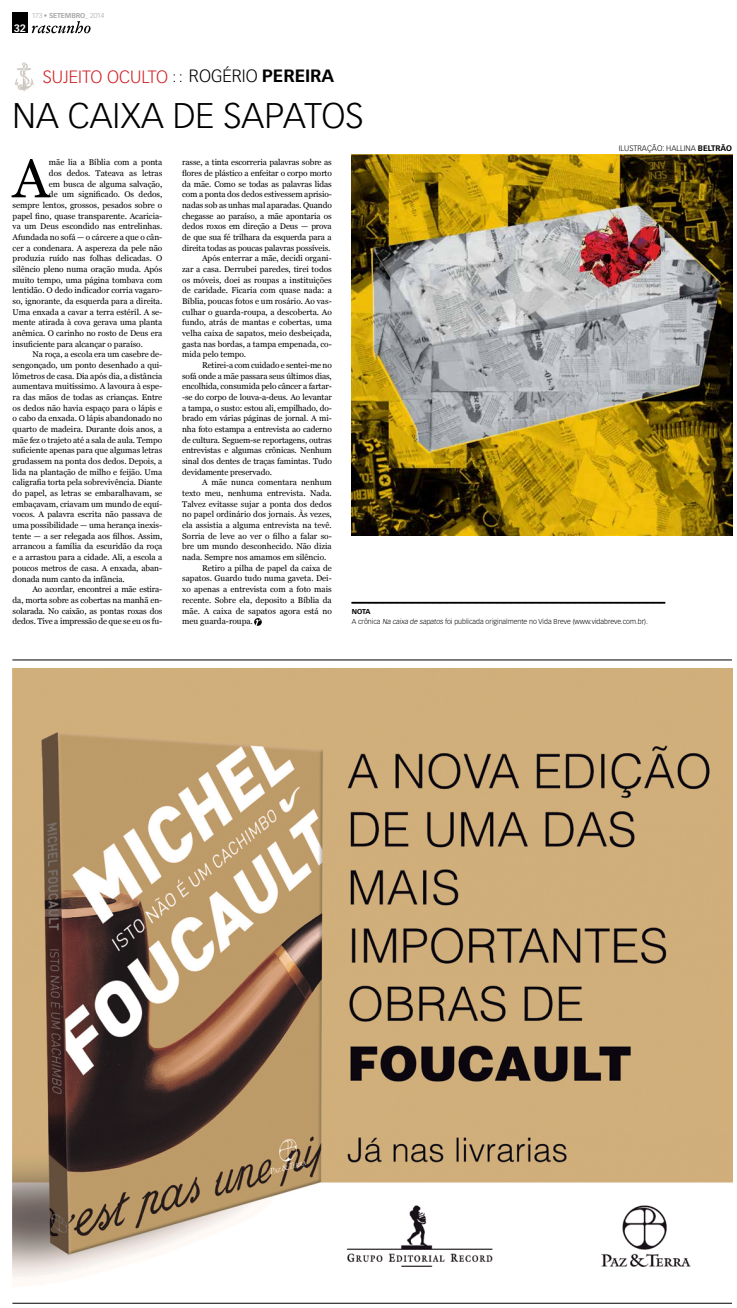
<style>
.page{position:relative;width:737px;height:1308px;background:#fff}
.page>*{position:absolute;margin:0;border:0;box-sizing:border-box;transform-origin:0 0}
.t1{font:54.51px "Georgia";color:#000}
.t2{font:300 35px "Vectora LT Std";color:#000}
.t3{font:300 17.5px "Vectora LT Std";color:#d2232a}
.t4{font:700 17.5px "Vectora LT Std";color:#000}
.t5{font:700 10.5px "Vectora LT Std";color:#fff}
.t6{font:8.31px "Georgia";letter-spacing:-.005em;color:#000}
.t7{font:300 7.88px "Vectora LT Std";color:#000}
.t8{font:300 7px "Vectora LT Std";color:#000}
.t9{font:300 7px "Vectora LT Std";letter-spacing:-.02em;color:#a7a9ac}
.t10{font:700 7px "Vectora LT Std";color:#000}
.t11{font:2.8px "Garamond Premr Pro Capt";letter-spacing:.035em;color:#000}
.s1{font-weight:700}
.s2{font-size:13.12px;color:#000}
.s3{color:#000}
.s4{font-weight:700;color:#000}
</style>
<div class="page">
<hr style="left:12px;top:1302px;width:720px;height:1px;background:#000">
<div style="left:12px;top:12px;width:16px;height:21px;background:#000"></div>
<svg style="left:32px;top:21px;width:59px;height:12px"></svg>
<svg style="left:15px;top:62px;width:19px;height:29px"></svg>
<hr style="left:12px;top:659px;width:720px;height:1px;background:#000">
<svg style="left:255px;top:619px;width:6px;height:6px"></svg>
<img style="left:13px;top:668px;width:719px;height:618px">
<img style="left:352px;top:155px;width:380px;height:380px">
<svg style="left:351px;top:601px;width:314px;height:3px"></svg>
<p class="t9" style="left:32px;top:11px;width:74px">173 • <span class="s1">SETEMBRO</span>_ 2014</p>
<p class="t5" style="left:14px;top:22px;width:14px">32</p>
<h3 class="t3" style="left:43px;top:67px;width:231px">sujeito oculto <span class="s2">: :</span> <span class="s3">rogério</span> <span class="s4">PERE</span></h3>
<h3 class="t4" style="left:305px;top:65px;width:31px">IRA</h3>
<h2 class="t2" style="left:13px;top:95px;width:232px">Na caixa desapatos</h2>
<p class="t7" style="left:619px;top:143px;width:115px">I LUSTRAÇÃO: Hallina <span class="s1">BELTRÃO</span></p>
<h1 class="t1" style="left:13px;top:147px;width:38px">A</h1>
<p class="t6" style="left:49px;top:158px;width:115px">mãe lia a Bíblia com a ponta</p>
<p class="t6" style="left:182px;top:158px;width:151px">rasse, a tinta escorreria palavras sobre as</p>
<p class="t6" style="left:182px;top:168px;width:151px">flores de plástico a enfeitar o corpo morto</p>
<p class="t6" style="left:182px;top:179px;width:151px">da mãe. Como se todas as palavras lidas</p>
<p class="t6" style="left:182px;top:190px;width:151px">com a ponta dos dedos estivessem aprisio-</p>
<p class="t6" style="left:182px;top:200px;width:151px">nadas sob as unhas mal aparadas. Quando</p>
<p class="t6" style="left:182px;top:211px;width:151px">chegasse ao paraíso, a mãe apontaria os</p>
<p class="t6" style="left:182px;top:222px;width:151px">dedos roxos em direção a Deus — prova</p>
<p class="t6" style="left:182px;top:232px;width:151px">de que sua fé trilhara da esquerda para a</p>
<p class="t6" style="left:182px;top:243px;width:150px">direita todas as poucas palavras possíveis.</p>
<p class="t6" style="left:202px;top:254px;width:131px">Após enterrar a mãe, decidi organi-</p>
<p class="t6" style="left:182px;top:264px;width:151px">zar a casa. Derrubei paredes, tirei todos</p>
<p class="t6" style="left:182px;top:275px;width:151px">os móveis, doei as roupas a instituições</p>
<p class="t6" style="left:182px;top:286px;width:151px">de caridade. Ficaria com quase nada: a</p>
<p class="t6" style="left:182px;top:296px;width:151px">Bíblia, poucas fotos e um rosário. Ao vas-</p>
<p class="t6" style="left:182px;top:307px;width:151px">culhar o guarda-roupa, a descoberta. Ao</p>
<p class="t6" style="left:182px;top:318px;width:151px">fundo, atrás de mantas e cobertas, uma</p>
<p class="t6" style="left:182px;top:328px;width:151px">velha caixa de sapatos, meio desbeiçada,</p>
<p class="t6" style="left:182px;top:339px;width:151px">gasta nas bordas, a tampa empenada, co-</p>
<p class="t6" style="left:182px;top:350px;width:66px">mida pelo tempo.</p>
<p class="t6" style="left:202px;top:360px;width:131px">Retirei-a com cuidado e sentei-me no</p>
<p class="t6" style="left:182px;top:371px;width:151px">sofá onde a mãe passara seus últimos dias,</p>
<p class="t6" style="left:182px;top:382px;width:151px">encolhida, consumida pelo câncer a fartar-</p>
<p class="t6" style="left:182px;top:392px;width:151px">-se do corpo de louva-a-deus. Ao levantar</p>
<p class="t6" style="left:182px;top:403px;width:151px">a tampa, o susto: estou ali, empilhado, do-</p>
<p class="t6" style="left:182px;top:414px;width:151px">brado em várias páginas de jornal. A mi-</p>
<p class="t6" style="left:182px;top:424px;width:151px">nha foto estampa a entrevista ao caderno</p>
<p class="t6" style="left:182px;top:435px;width:151px">de cultura. Seguem-se reportagens, outras</p>
<p class="t6" style="left:182px;top:446px;width:151px">entrevistas e algumas crônicas. Nenhum</p>
<p class="t6" style="left:182px;top:456px;width:151px">sinal dos dentes de traças famintas. Tudo</p>
<p class="t6" style="left:182px;top:467px;width:91px">devidamente preservado.</p>
<p class="t6" style="left:202px;top:478px;width:131px">A mãe nunca comentara nenhum</p>
<p class="t6" style="left:182px;top:488px;width:151px">texto meu, nenhuma entrevista. Nada.</p>
<p class="t6" style="left:182px;top:499px;width:151px">Talvez evitasse sujar a ponta dos dedos</p>
<p class="t6" style="left:182px;top:510px;width:151px">no papel ordinário dos jornais. Às vezes,</p>
<p class="t6" style="left:182px;top:520px;width:151px">ela assistia a alguma entrevista na tevê.</p>
<p class="t6" style="left:182px;top:531px;width:151px">Sorria de leve ao ver o filho a falar so-</p>
<p class="t6" style="left:182px;top:542px;width:151px">bre um mundo desconhecido. Não dizia</p>
<p class="t6" style="left:182px;top:552px;width:146px">nada. Sempre nos amamos em silêncio.</p>
<p class="t6" style="left:202px;top:563px;width:131px">Retiro a pilha de papel da caixa de</p>
<p class="t6" style="left:182px;top:574px;width:151px">sapatos. Guardo tudo numa gaveta. Dei-</p>
<p class="t6" style="left:182px;top:584px;width:151px">xo apenas a entrevista com a foto mais</p>
<p class="t6" style="left:182px;top:595px;width:151px">recente. Sobre ela, deposito a Bíblia da</p>
<p class="t6" style="left:182px;top:606px;width:151px">mãe. A caixa de sapatos agora está no</p>
<p class="t6" style="left:182px;top:616px;width:72px">meu guarda-roupa.</p>
<p class="t6" style="left:49px;top:168px;width:115px">dos dedos. Tateava as letras</p>
<p class="t6" style="left:49px;top:179px;width:115px">em busca de alguma salvação,</p>
<p class="t6" style="left:49px;top:190px;width:115px">de um significado. Os dedos,</p>
<p class="t6" style="left:13px;top:200px;width:151px">sempre lentos, grossos, pesados sobre o</p>
<p class="t6" style="left:13px;top:211px;width:151px">papel fino, quase transparente. Acaricia-</p>
<p class="t6" style="left:13px;top:222px;width:151px">va um Deus escondido nas entrelinhas.</p>
<p class="t6" style="left:13px;top:232px;width:151px">Afundada no sofá — o cárcere a que o cân-</p>
<p class="t6" style="left:13px;top:243px;width:151px">cer a condenara. A aspereza da pele não</p>
<p class="t6" style="left:13px;top:254px;width:151px">produzia ruído nas folhas delicadas. O</p>
<p class="t6" style="left:13px;top:264px;width:151px">silêncio pleno numa oração muda. Após</p>
<p class="t6" style="left:13px;top:275px;width:151px">muito tempo, uma página tombava com</p>
<p class="t6" style="left:13px;top:286px;width:151px">lentidão. O dedo indicador corria vagaro-</p>
<p class="t6" style="left:13px;top:296px;width:151px">so, ignorante, da esquerda para a direita.</p>
<p class="t6" style="left:13px;top:307px;width:151px">Uma enxada a cavar a terra estéril. A se-</p>
<p class="t6" style="left:13px;top:318px;width:151px">mente atirada à cova gerava uma planta</p>
<p class="t6" style="left:13px;top:328px;width:151px">anêmica. O carinho no rosto de Deus era</p>
<p class="t6" style="left:13px;top:339px;width:132px">insuficiente para alcançar o paraíso.</p>
<p class="t6" style="left:32px;top:350px;width:131px">Na roça, a escola era um casebre de-</p>
<p class="t6" style="left:13px;top:360px;width:151px">sengonçado, um ponto desenhado a qui-</p>
<p class="t6" style="left:13px;top:371px;width:151px">lômetros de casa. Dia após dia, a distância</p>
<p class="t6" style="left:13px;top:382px;width:151px">aumentava muitíssimo. A lavoura à espe-</p>
<p class="t6" style="left:13px;top:392px;width:151px">ra das mãos de todas as crianças. Entre</p>
<p class="t6" style="left:13px;top:403px;width:151px">os dedos não havia espaço para o lápis e</p>
<p class="t6" style="left:13px;top:414px;width:151px">o cabo da enxada. O lápis abandonado no</p>
<p class="t6" style="left:13px;top:424px;width:151px">quarto de madeira. Durante dois anos, a</p>
<p class="t6" style="left:13px;top:435px;width:151px">mãe fez o trajeto até a sala de aula. Tempo</p>
<p class="t6" style="left:13px;top:446px;width:151px">suficiente apenas para que algumas letras</p>
<p class="t6" style="left:13px;top:456px;width:151px">grudassem na ponta dos dedos. Depois, a</p>
<p class="t6" style="left:13px;top:467px;width:151px">lida na plantação de milho e feijão. Uma</p>
<p class="t6" style="left:13px;top:478px;width:151px">caligrafia torta pela sobrevivência. Diante</p>
<p class="t6" style="left:13px;top:488px;width:151px">do papel, as letras se embaralhavam, se</p>
<p class="t6" style="left:13px;top:499px;width:151px">embaçavam, criavam um mundo de equí-</p>
<p class="t6" style="left:13px;top:510px;width:151px">vocos. A palavra escrita não passava de</p>
<p class="t6" style="left:13px;top:520px;width:151px">uma possibilidade — uma herança inexis-</p>
<p class="t6" style="left:13px;top:531px;width:151px">tente — a ser relegada aos filhos. Assim,</p>
<p class="t6" style="left:13px;top:542px;width:151px">arrancou a família da escuridão da roça</p>
<p class="t6" style="left:13px;top:552px;width:151px">e a arrastou para a cidade. Ali, a escola a</p>
<p class="t6" style="left:13px;top:563px;width:151px">poucos metros de casa. A enxada, aban-</p>
<p class="t6" style="left:13px;top:574px;width:114px">donada num canto da infância.</p>
<p class="t6" style="left:32px;top:584px;width:131px">Ao acordar, encontrei a mãe estira-</p>
<p class="t6" style="left:13px;top:595px;width:151px">da, morta sobre as cobertas na manhã en-</p>
<p class="t6" style="left:13px;top:606px;width:151px">solarada. No caixão, as pontas roxas dos</p>
<p class="t6" style="left:13px;top:616px;width:151px">dedos. Tive a impressão de que se eu os fu-</p>
<p class="t11" style="left:32px;top:172px;width:25px">DOM CASMURRO</p>
<p class="t11" style="left:59px;top:172px;width:31px">ENSAIOS E RESENHAS</p>
<p class="t11" style="left:93px;top:172px;width:21px">ENTREVISTAS</p>
<p class="t11" style="left:117px;top:172px;width:26px">PAIOL LITERÁRIO</p>
<p class="t11" style="left:145px;top:172px;width:19px">PRATELEIRA</p>
<p class="t11" style="left:185px;top:172px;width:16px">OTRO OJO</p>
<p class="t10" style="left:352px;top:606px;width:6px">NOTA</p>
<p class="t8" style="left:352px;top:617px;width:298px">A crônica Na caixa de sapatos foi publicada originalmente no Vida Breve (www.vidabreve.com.br).</p>
</div>
